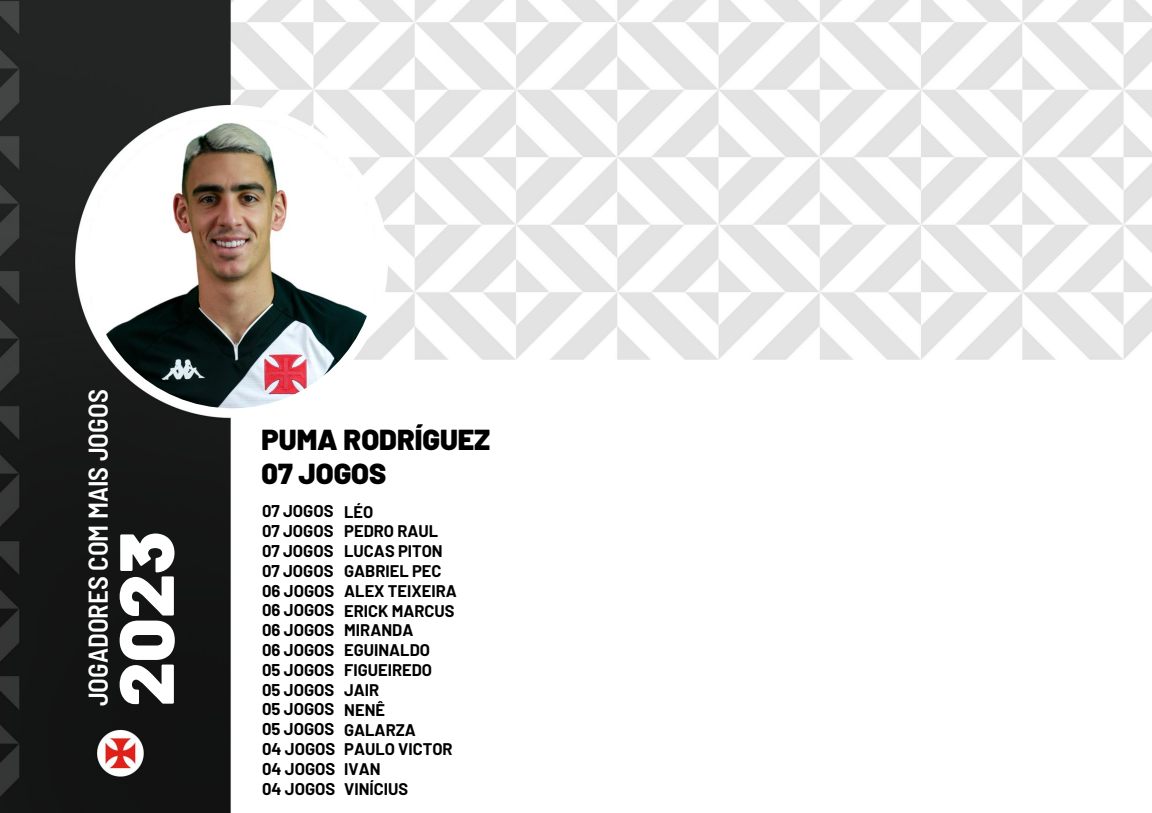
<style>
.page{position:relative;width:1152px;height:813px;background:#fff}
.page>*{position:absolute;margin:0;border:0;box-sizing:border-box;transform-origin:0 0}
.t1{font:900 76.65px "Barlow";color:#fff}
.t2{font:900 28.88px/34.3px "Barlow";color:#000}
.t3{font:600 semi-condensed 27.08px "Barlow";color:#fff}
.t4{font:700 16.65px/19.8px "Barlow";color:#000;text-align:justify}
.t5{font:700 16.42px/19.8px "Barlow";color:#000}
</style>
<div class="page">
<img style="left:0;top:0;width:1151px;height:812px">
<img style="left:87px;top:119px;width:290px;height:289px;border-radius:50%">
<h3 class="t3" style="left:81px;top:706px;width:318px;rotate:-90deg">JOGADORES COM MAIS JOGOS</h3>
<h1 class="t1" style="left:97px;top:706px;width:176px;rotate:-90deg">2023</h1>
<h2 class="t2" style="left:262px;top:421px;width:230px">PUMA RODRÍGUEZ<br>07 JOGOS</h2>
<p class="t4" style="left:262px;top:500px;width:75px">07 JOGOS 07 JOGOS 07 JOGOS 07 JOGOS 06 JOGOS 06 JOGOS 06 JOGOS 06 JOGOS 05 JOGOS 05 JOGOS 05 JOGOS 05 JOGOS 04 JOGOS 04 JOGOS 04 JOGOS</p>
<p class="t5" style="left:344px;top:501px;width:114px">LÉO<br>PEDRO RAUL<br>LUCAS PITON<br>GABRIEL PEC<br>ALEX TEIXEIRA<br>ERICK MARCUS<br>MIRANDA<br>EGUINALDO<br>FIGUEIREDO<br>JAIR<br>NENÊ<br>GALARZA<br>PAULO VICTOR<br>IVAN<br>VINÍCIUS</p>
</div>
